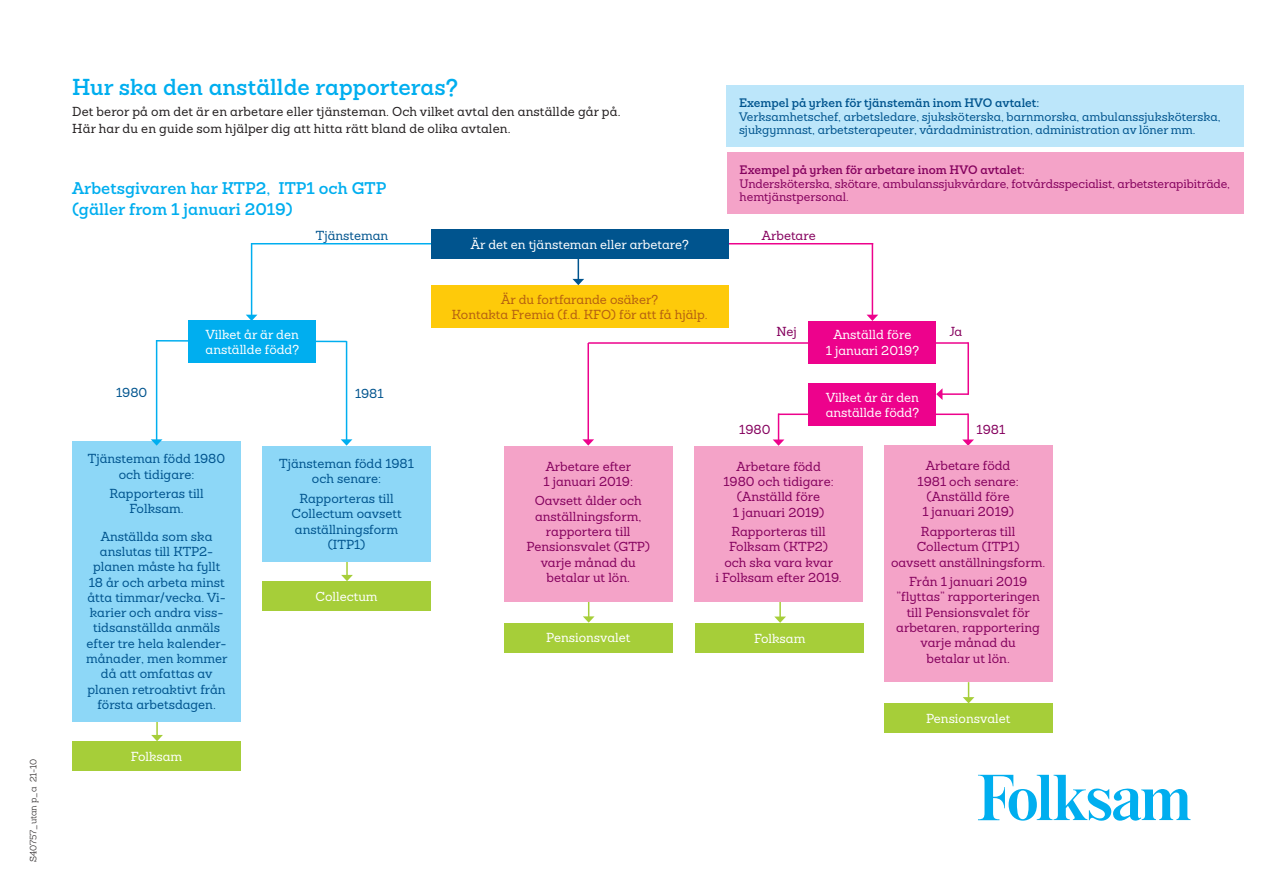
<style>
.page{position:relative;width:1263px;height:893px;background:#fff}
.page>*{position:absolute;margin:0;border:0;box-sizing:border-box;transform-origin:0 0}
.Rubrik_4_15_18{font:600 22.5px "Sanchez Folksam";color:#00aeef}
.Rubrik_4_15_18-2{font:600 16.5px/21px "Sanchez Folksam";color:#00aeef}
._0_Brödtext_8_5_11{font:500 12.75px/15.3px "Sanchez Folksam";color:#85015e;text-align:center}
._0_Brödtext_8_5_11-2{font:500 12.75px/15.3px "Sanchez Folksam";color:#00548e;text-align:center}
.t1{font:500 12.75px/15.3px "Sanchez Folksam";color:#fff}
._0_Brödtext_nästa_st{font:500 12.75px "Sanchez Folksam";letter-spacing:.01em;color:#231f20}
.t2{font:500 12.75px/15.3px "Sanchez Folksam";color:#b56011;text-align:center}
._0_Brödtext_8_5_11-3{font:500 12px "Sanchez Folksam";color:#00548e}
._0_Brödtext_8_5_11-4{font:500 12px/13.5px "Sanchez Folksam";letter-spacing:-.005em;color:#85015e}
._0_Rubrik_6_8_5_11{font:600 12px "Sanchez Folksam";color:#00548e}
._0_Rubrik_6_8_5_11-2{font:600 12px "Sanchez Folksam";color:#85015e}
.Trycksaksnummer_6_7{font:300 9px "Sanchez Folksam";color:#231f20}
</style>
<div class="page">
<div style="left:262px;top:581px;width:169px;height:30px;background:#a6ce39"></div>
<svg style="left:341px;top:562px;width:12px;height:19px"></svg>
<div style="left:72px;top:741px;width:169px;height:30px;background:#a6ce39"></div>
<svg style="left:151px;top:722px;width:12px;height:19px"></svg>
<svg style="left:155px;top:339px;width:193px;height:4px"></svg>
<hr style="left:778px;top:414px;width:190px;height:1px;background:#ed028c">
<svg style="left:978px;top:775px;width:212px;height:46px"></svg>
<div style="left:189px;top:320px;width:127px;height:43px;background:#00aeef"></div>
<div style="left:431px;top:285px;width:298px;height:43px;background:#feca0a"></div>
<div style="left:72px;top:441px;width:169px;height:281px;background:#8dd7f7"></div>
<div style="left:262px;top:446px;width:169px;height:116px;background:#8dd7f7"></div>
<hr style="left:588px;top:342px;width:380px;height:2px;background:#ed028c">
<hr style="left:967px;top:342px;width:2px;height:53px;background:#ed028c">
<hr style="left:587px;top:343px;width:2px;height:97px;background:#ed028c">
<svg style="left:582px;top:439px;width:12px;height:7px"></svg>
<hr style="left:967px;top:414px;width:2px;height:26px;background:#ed028c">
<svg style="left:962px;top:439px;width:12px;height:7px"></svg>
<hr style="left:942px;top:393px;width:26px;height:2px;background:#ed028c">
<svg style="left:936px;top:389px;width:6px;height:11px"></svg>
<hr style="left:346px;top:341px;width:1px;height:99px;background:#00aeef">
<svg style="left:341px;top:439px;width:11px;height:7px"></svg>
<hr style="left:156px;top:340px;width:1px;height:100px;background:#00aeef">
<svg style="left:151px;top:439px;width:11px;height:7px"></svg>
<svg style="left:773px;top:414px;width:11px;height:32px"></svg>
<svg style="left:572px;top:259px;width:12px;height:26px"></svg>
<hr style="left:252px;top:243px;width:200px;height:1px;background:#00aeef">
<hr style="left:251px;top:243px;width:1px;height:72px;background:#00aeef">
<svg style="left:246px;top:315px;width:11px;height:5px"></svg>
<hr style="left:872px;top:243px;width:1px;height:72px;background:#ed028c">
<svg style="left:867px;top:315px;width:11px;height:6px"></svg>
<hr style="left:704px;top:243px;width:169px;height:1px;background:#ed028c">
<div style="left:504px;top:623px;width:169px;height:29px;background:#a6ce39"></div>
<svg style="left:583px;top:601px;width:11px;height:22px"></svg>
<div style="left:695px;top:623px;width:169px;height:30px;background:#a6ce39"></div>
<svg style="left:774px;top:602px;width:12px;height:21px"></svg>
<div style="left:884px;top:703px;width:168px;height:30px;background:#a6ce39"></div>
<svg style="left:963px;top:682px;width:11px;height:21px"></svg>
<div style="left:726px;top:86px;width:518px;height:61px;background:#bce6fa"></div>
<div style="left:727px;top:152px;width:516px;height:62px;background:#f4a3c8"></div>
<div style="left:431px;top:229px;width:298px;height:30px;background:#00548e"></div>
<div style="left:809px;top:321px;width:127px;height:42px;background:#ed028c"></div>
<div style="left:809px;top:383px;width:127px;height:43px;background:#ed028c"></div>
<div style="left:504px;top:446px;width:169px;height:155px;background:#f4a3c8"></div>
<div style="left:694px;top:446px;width:169px;height:156px;background:#f4a3c8"></div>
<div style="left:884px;top:446px;width:168px;height:236px;background:#f4a3c8"></div>
<p class="Trycksaksnummer_6_7" style="left:28px;top:862px;width:105px;rotate:-90deg">S40757_utan p_a 21-10</p>
<p class="Rubrik_4_15_18" style="left:72px;top:72px;width:387px">Hur ska den anställde rapporteras?</p>
<p class="_0_Brödtext_nästa_st" style="left:72px;top:103px;width:550px">Det beror på om det är en arbetare eller tjänsteman. Och vilket avtal den anställde går på.</p>
<p class="_0_Brödtext_nästa_st" style="left:72px;top:120px;width:440px">Här har du en guide som hjälper dig att hitta rätt bland de olika avtalen.</p>
<p class="Rubrik_4_15_18-2" style="left:72px;top:178px;width:316px">Arbetsgivaren har KTP2, ITP1 och GTP (gäller from 1 januari 2019)</p>
<p class="_0_Rubrik_6_8_5_11" style="left:739px;top:95px;width:302px">Exempel på yrken för tjänstemän inom HVO avtalet:</p>
<p class="_0_Brödtext_8_5_11-3" style="left:739px;top:109px;width:483px">Verksamhetschef, arbetsledare, sjuksköterska, barnmorska, ambulanssjuksköterska,</p>
<p class="_0_Brödtext_8_5_11-3" style="left:739px;top:122px;width:458px">sjukgymnast, arbetsterapeuter, vårdadministration, administration av löner mm.</p>
<p class="_0_Rubrik_6_8_5_11-2" style="left:740px;top:162px;width:287px">Exempel på yrken för arbetare inom HVO avtalet:</p>
<p class="_0_Brödtext_8_5_11-4" style="left:740px;top:176px;width:492px">Undersköterska, skötare, ambulanssjukvårdare, fotvårdsspecialist, arbetsterapibiträde, hemtjänstpersonal.</p>
<p class="_0_Brödtext_8_5_11-2" style="left:316px;top:227px;width:74px">Tjänsteman</p>
<p class="_0_Brödtext_8_5_11" style="left:762px;top:227px;width:55px">Arbetare</p>
<p class="t1" style="left:471px;top:236px;width:219px">Är det en tjänsteman eller arbetare?</p>
<p class="t1" style="left:206px;top:326px;width:95px">Vilket år är den anställde född?</p>
<p class="_0_Brödtext_8_5_11-2" style="left:116px;top:385px;width:33px">1980</p>
<p class="_0_Brödtext_8_5_11-2" style="left:355px;top:386px;width:30px">1981</p>
<p class="_0_Brödtext_8_5_11-2" style="left:88px;top:451px;width:139px">Tjänsteman född 1980 och tidigare:</p>
<p class="_0_Brödtext_8_5_11-2" style="left:109px;top:486px;width:96px">Rapporteras till<br>Folksam.</p>
<p class="_0_Brödtext_8_5_11-2" style="left:86px;top:528px;width:143px">Anställda som ska anslutas till KTP2- planen måste ha fyllt<br>18 år och arbeta minst åtta timmar/vecka. Vi&shy;karier och andra viss&shy;tidsanställda anmäls efter tre hela kalender&shy;månader, men kommer då att omfattas av planen retroaktivt från första arbetsdagen.</p>
<p class="t1" style="left:131px;top:749px;width:53px">Folksam</p>
<p class="_0_Brödtext_8_5_11-2" style="left:279px;top:456px;width:136px">Tjänsteman född 1981 och senare:</p>
<p class="_0_Brödtext_8_5_11-2" style="left:291px;top:491px;width:112px">Rapporteras till<br>Collectum oavsett anställningsform (ITP1)</p>
<p class="t1" style="left:315px;top:589px;width:64px">Collectum</p>
<p class="t2" style="left:452px;top:291px;width:257px">Är du fortfarande osäker?<br>Kontakta Fremia (f.d. KFO) för att få hjälp.</p>
<p class="_0_Brödtext_8_5_11" style="left:776px;top:324px;width:22px">Nej</p>
<p class="_0_Brödtext_8_5_11" style="left:949px;top:324px;width:15px">Ja</p>
<p class="t1" style="left:826px;top:327px;width:95px;text-align:center">Anställd före<br>1 januari 2019?</p>
<p class="t1" style="left:826px;top:389px;width:95px">Vilket år är den anställde född?</p>
<p class="_0_Brödtext_8_5_11" style="left:739px;top:422px;width:33px">1980</p>
<p class="_0_Brödtext_8_5_11" style="left:977px;top:422px;width:30px">1981</p>
<p class="_0_Brödtext_8_5_11" style="left:543px;top:458px;width:91px;text-align:left">Arbetare efter<br>1 januari 2019:</p>
<p class="_0_Brödtext_8_5_11" style="left:526px;top:493px;width:125px">Oavsett ålder och anställningsform, rapportera till<br>Pensionsvalet (GTP) varje månad du betalar ut lön.</p>
<p class="_0_Brödtext_8_5_11" style="left:723px;top:458px;width:112px">Arbetare född<br>1980 och tidigare: (Anställd före<br>1 januari 2019)</p>
<p class="_0_Brödtext_8_5_11" style="left:715px;top:524px;width:128px">Rapporteras till<br>Folksam (KTP2)<br>och ska vara kvar<br>i Folksam efter 2019.</p>
<p class="t1" style="left:546px;top:630px;width:86px">Pensionsvalet</p>
<p class="t1" style="left:754px;top:630px;width:53px">Folksam</p>
<p class="_0_Brödtext_8_5_11" style="left:917px;top:458px;width:103px">Arbetare född<br>1981 och senare: (Anställd före<br>1 januari 2019)</p>
<p class="_0_Brödtext_8_5_11" style="left:891px;top:524px;width:156px">Rapporteras till<br>Collectum (ITP1)<br>oavsett anställningsform.</p>
<p class="_0_Brödtext_8_5_11" style="left:896px;top:574px;width:145px">Från 1 januari 2019 ”flyttas” rapporteringen till Pensionsvalet för arbetaren, rapportering varje månad du<br>betalar ut lön.</p>
<p class="t1" style="left:926px;top:711px;width:86px">Pensionsvalet</p>
</div>
